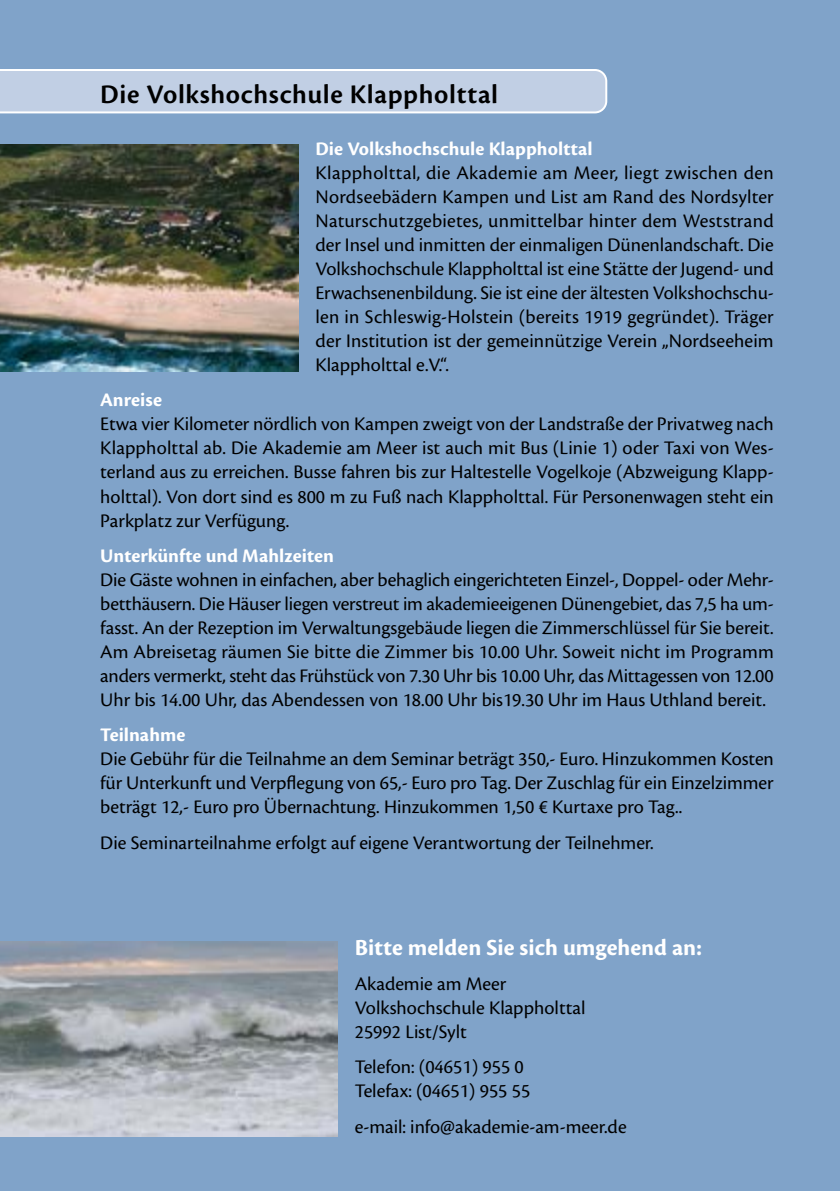
<style>
.page{position:relative;width:840px;height:1191px;background:#fff}
.page>*{position:absolute;margin:0;border:0;box-sizing:border-box;transform-origin:0 0}
.t1{font:600 28px "Cronos Pro";letter-spacing:.02em;color:#000}
.t2{font:700 24px "Cronos Pro";color:#fff}
.t3{font:20px/24px "Cronos Pro";color:#000;text-align:justify}
.t4{font:700 20px "Cronos Pro";color:#fff}
</style>
<div class="page">
<div style="left:0;top:0;width:839px;height:1191px;background:#80a3c9"></div>
<svg style="left:0;top:69px;width:607px;height:44px"></svg>
<img style="left:0;top:145px;width:298px;height:226px">
<img style="left:0;top:941px;width:337px;height:195px">
<h1 class="t1" style="left:100px;top:78px;width:399px">Die Volkshochschule Klappholttal</h1>
<p class="t4" style="left:315px;top:137px;width:278px">Die Volkshochschule Klappholttal</p>
<p class="t3" style="left:315px;top:161px;width:459px">Klappholttal, die Akademie am Meer, liegt zwischen den Nordseebädern Kampen und List am Rand des Nordsylter Naturschutzgebietes, unmittelbar hinter dem Weststrand der Insel und inmitten der einmaligen Dünenlandschaft. Die Volkshochschule Klappholttal ist eine Stätte der Jugend- und Erwachsenenbildung. Sie ist eine der ältesten Volkshochschu&shy;len in Schleswig-Holstein (bereits 1919 gegründet). Träger der Institution ist der gemeinnützige Verein „Nordseeheim Klappholttal e.V.“.</p>
<p class="t4" style="left:100px;top:389px;width:63px">Anreise</p>
<p class="t3" style="left:100px;top:412px;width:674px">Etwa vier Kilometer nördlich von Kampen zweigt von der Landstraße der Privatweg nach Klappholttal ab. Die Akademie am Meer ist auch mit Bus (Linie 1) oder Taxi von Wes&shy;terland aus zu erreichen. Busse fahren bis zur Haltestelle Vogelkoje (Abzweigung Klapp&shy;holttal). Von dort sind es 800 m zu Fuß nach Klappholttal. Für Personenwagen steht ein Parkplatz zur Verfügung.</p>
<p class="t4" style="left:100px;top:544px;width:235px">Unterkünfte und Mahlzeiten</p>
<p class="t3" style="left:100px;top:568px;width:674px">Die Gäste wohnen in einfachen, aber behaglich eingerichteten Einzel-, Doppel- oder Mehr&shy;betthäusern. Die Häuser liegen verstreut im akademieeigenen Dünengebiet, das 7,5 ha um&shy;fasst. An der Rezeption im Verwaltungsgebäude liegen die Zimmerschlüssel für Sie bereit.<br>Am Abreisetag räumen Sie bitte die Zimmer bis 10.00 Uhr. Soweit nicht im Programm anders vermerkt, steht das Frühstück von 7.30 Uhr bis 10.00 Uhr, das Mittagessen von 12.00<br>Uhr bis 14.00 Uhr, das Abendessen von 18.00 Uhr bis19.30 Uhr im Haus Uthland bereit.</p>
<p class="t4" style="left:100px;top:723px;width:87px">Teilnahme</p>
<p class="t3" style="left:100px;top:747px;width:674px">Die Gebühr für die Teilnahme an dem Seminar beträgt 350,- Euro. Hinzukommen Kosten für Unterkunft und Verpflegung von 65,- Euro pro Tag. Der Zuschlag für ein Einzelzimmer beträgt 12,- Euro pro Übernachtung. Hinzukommen 1,50 € Kurtaxe pro Tag..</p>
<p class="t3" style="left:100px;top:830px;width:554px">Die Seminarteilnahme erfolgt auf eigene Verantwortung der Teilnehmer.</p>
<p class="t2" style="left:354px;top:933px;width:348px">Bitte melden Sie sich umgehend an:</p>
<p class="t3" style="left:354px;top:972px;width:232px;text-align:left">Akademie am Meer<br>Volkshochschule Klappholttal<br>25992 List/Sylt</p>
<p class="t3" style="left:354px;top:1055px;width:177px">Telefon: (04651) 955 0<br>Telefax: (04651) 955 55</p>
<p class="t3" style="left:354px;top:1114px;width:273px">e-mail: info@akademie-am-meer.de</p>
</div>
